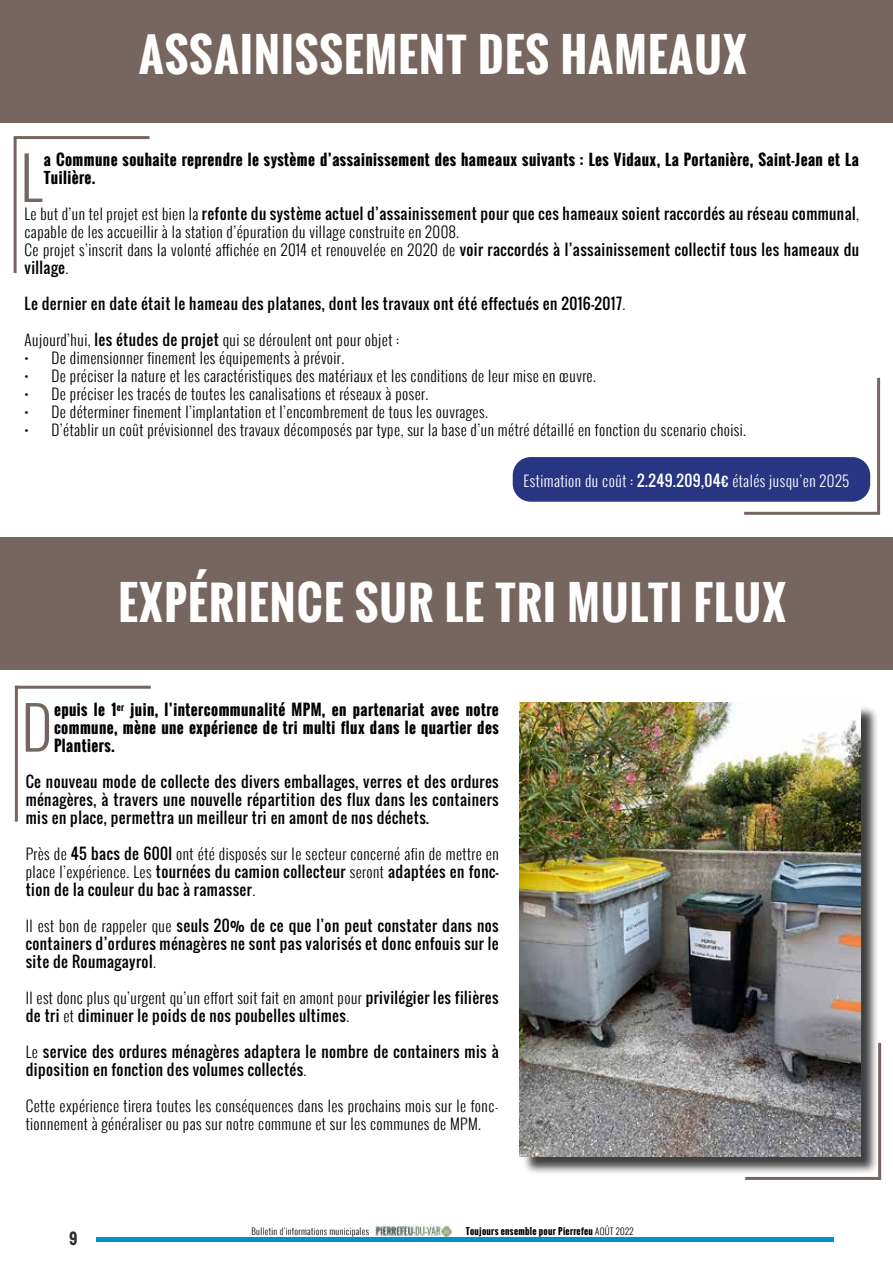
<style>
.page{position:relative;width:893px;height:1263px;background:#fff}
.page>*{position:absolute;margin:0;border:0;box-sizing:border-box;transform-origin:0 0}
.t1{font:300 57.75px "Oswald";color:#746661}
.t2{font:700 45px "Oswald";letter-spacing:.03em;color:#fff}
.t3{font:300 15px/18px "Oswald";letter-spacing:.03em;color:#000}
.t4{font:15px/18px "Oswald";letter-spacing:.03em;color:#000;text-align:justify}
.t5{font:700 15px/18px "Oswald";letter-spacing:.03em;color:#000}
.t6{font:300 15px "Oswald";letter-spacing:.03em;color:#fff}
.t7{font:700 15px "Oswald";color:#2d2d2c}
.t8{font:700 9px "Oswald";letter-spacing:.03em;color:#000}
.t9{font:300 9px "Oswald";letter-spacing:.03em;color:#000}
.s1{font-weight:400}
.s2{font-weight:300}
</style>
<div class="page">
<div style="left:96px;top:1237px;width:738px;height:5px;background:#0092cd"></div>
<img style="left:374px;top:1225px;width:78px;height:14px">
<div style="left:0;top:0;width:893px;height:122px;background:#776660"></div>
<hr style="left:14px;top:137px;width:3px;height:136px;background:#776660">
<hr style="left:14px;top:136px;width:136px;height:3px;background:#776660">
<div style="left:1px;top:537px;width:892px;height:133px;background:#776660"></div>
<hr style="left:15px;top:686px;width:136px;height:3px;background:#776660">
<hr style="left:15px;top:686px;width:3px;height:135px;background:#776660">
<div style="left:513px;top:457px;width:357px;height:45px;background:#283583;border-radius:18px"></div>
<hr style="left:877px;top:378px;width:3px;height:136px;background:#776660">
<hr style="left:744px;top:512px;width:136px;height:3px;background:#776660">
<hr style="left:878px;top:1043px;width:3px;height:136px;background:#776660">
<hr style="left:745px;top:1177px;width:136px;height:3px;background:#776660">
<div style="left:522px;top:705px;width:357px;height:470px;background:#000;opacity:.75"></div>
<img style="left:520px;top:703px;width:340px;height:453px">
<h2 class="t2" style="left:139px;top:21px;width:609px">ASSAINISSEMENT DES HAMEAUX</h2>
<h1 class="t1" style="left:20px;top:136px;width:23px">L</h1>
<p class="t5" style="left:44px;top:151px;width:816px">a Commune souhaite reprendre le système d’assainissement des hameaux suivants : Les Vidaux, La Portanière, Saint-Jean et La<br>Tuilière.</p>
<p class="t3" style="left:25px;top:205px;width:836px">Le but d’un tel projet est bien la <span class="s1">refonte du système actuel d’assainissement pour que ces hameaux soient raccordés au réseau communal</span>, capable de les accueillir à la station d’épuration du village construite en 2008.<br>Ce projet s’inscrit dans la volonté affichée en 2014 et renouvelée en 2020 de <span class="s1">voir raccordés à l’assainissement collectif tous les hameaux du village</span>.</p>
<p class="t4" style="left:25px;top:294px;width:602px">Le dernier en date était le hameau des platanes, dont les travaux ont été effectués en 2016-2017<span class="s2">.</span></p>
<p class="t3" style="left:25px;top:331px;width:376px">Aujourd’hui, <span class="s1">les études de projet</span> qui se déroulent ont pour objet :</p>
<p class="t3" style="left:25px;top:349px;width:321px">• De dimensionner finement les équipements à prévoir.</p>
<p class="t3" style="left:25px;top:367px;width:573px">• De préciser la nature et les caractéristiques des matériaux et les conditions de leur mise en œuvre.</p>
<p class="t3" style="left:25px;top:385px;width:405px">• De préciser les tracés de toutes les canalisations et réseaux à poser.</p>
<p class="t3" style="left:25px;top:403px;width:465px">• De déterminer finement l’implantation et l’encombrement de tous les ouvrages.</p>
<p class="t3" style="left:25px;top:421px;width:723px">• D’établir un coût prévisionnel des travaux décomposés par type, sur la base d’un métré détaillé en fonction du scenario choisi.</p>
<p class="t6" style="left:524px;top:469px;width:327px">Estimation du coût : <span class="s1">2.249.209,04€</span> étalés jusqu’en 2025</p>
<h2 class="t2" style="left:119px;top:569px;width:669px">EXPÉRIENCE SUR LE TRI MULTI FLUX</h2>
<h1 class="t1" style="left:22px;top:685px;width:32px">D</h1>
<p class="t5" style="left:54px;top:700px;width:446px;text-align:justify">epuis le 1<sup>er</sup> juin, l’intercommunalité MPM, en partenariat avec notre commune, mène une expérience de tri multi flux dans le quartier des Plantiers.</p>
<p class="t4" style="left:26px;top:772px;width:474px">Ce nouveau mode de collecte des divers emballages, verres et des ordures ménagères, à travers une nouvelle répartition des flux dans les containers mis en place, permettra un meilleur tri en amont de nos déchets.</p>
<p class="t3" style="left:26px;top:844px;width:475px;text-align:justify">Près de <span class="s1">45 bacs de 600l</span> ont été disposés sur le secteur concerné afin de mettre en place l’expérience. Les <span class="s1">tournées du camion collecteur</span> seront <span class="s1">adaptées en fonc&shy;tion de la couleur du bac à ramasser</span>.</p>
<p class="t4" style="left:26px;top:916px;width:474px"><span class="s2">Il est bon de rappeler que</span> seuls 20% de ce que l’on peut constater dans nos containers d’ordures ménagères ne sont pas valorisés et donc enfouis sur le site de Roumagayrol<span class="s2">.</span></p>
<p class="t4" style="left:26px;top:988px;width:474px"><span class="s2">Il est donc plus qu’urgent qu’un effort soit fait en amont pour</span> privilégier les filières de tri <span class="s2">et</span> diminuer le poids de nos poubelles ultimes<span class="s2">.</span></p>
<p class="t4" style="left:26px;top:1042px;width:474px"><span class="s2">Le</span> service des ordures ménagères adaptera le nombre de containers mis à diposition en fonction des volumes collectés<span class="s2">.</span></p>
<p class="t3" style="left:26px;top:1096px;width:474px">Cette expérience tirera toutes les conséquences dans les prochains mois sur le fonc&shy;tionnement à généraliser ou pas sur notre commune et sur les communes de MPM.</p>
<p class="t7" style="left:69px;top:1228px;width:10px">9</p>
<p class="t9" style="left:252px;top:1224px;width:119px">Bulletin d’informations municipales</p>
<p class="t8" style="left:466px;top:1224px;width:169px">Toujours ensemble pour Pierrefeu <span class="s2">AOÛT 2022</span></p>
</div>
